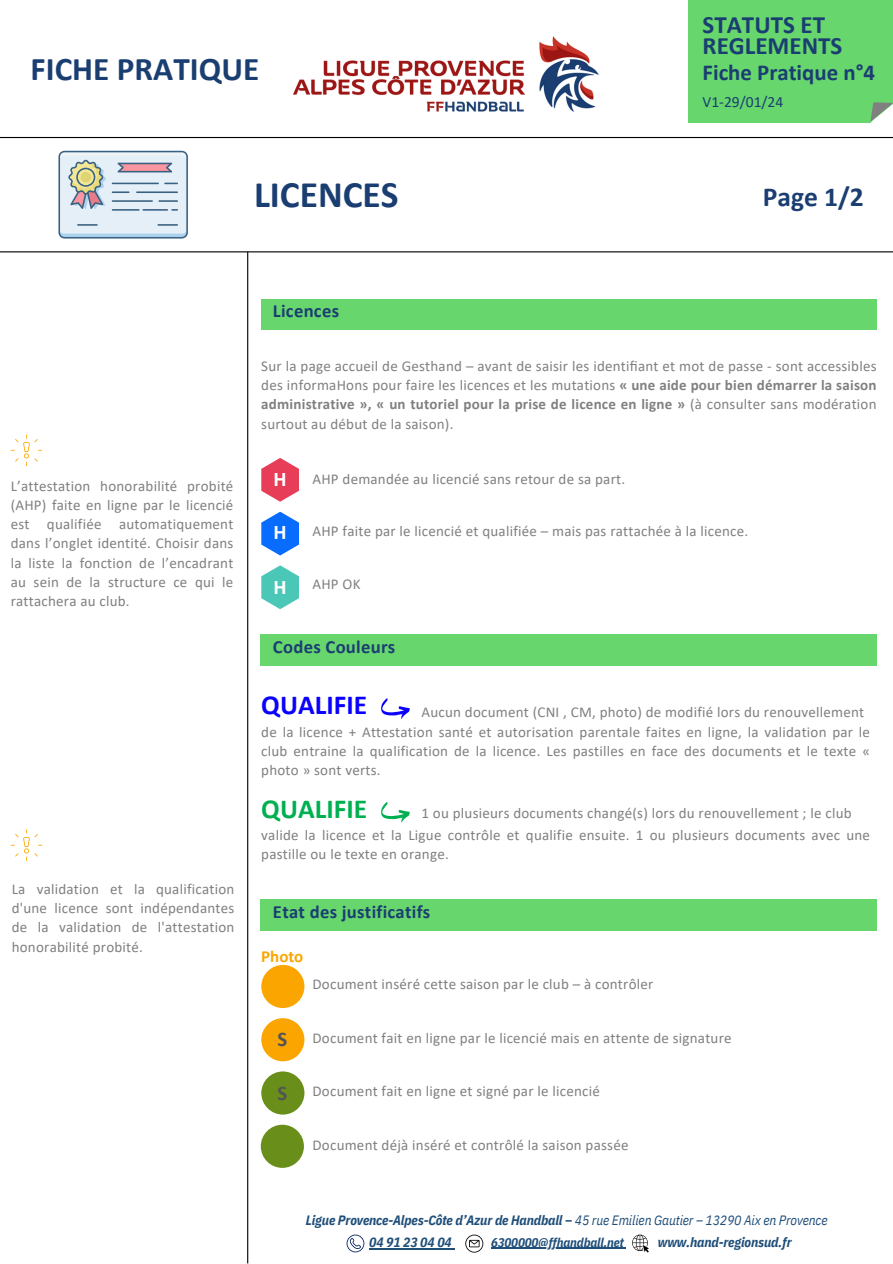
<style>
.page{position:relative;width:893px;height:1264px;background:#fff}
.page>*{position:absolute;margin:0;border:0;box-sizing:border-box;transform-origin:0 0}
.t1{font:700 37.5px "Calibri";color:#1a3e71}
.t2{font:700 33.15px "Calibri";color:#1a3e71}
.t3{font:700 27.6px "Calibri";color:#0a00ff}
.t4{font:700 27.6px "Calibri";color:#00b050}
.t5{font:700 27.6px "Calibri";color:#1a3e71}
.t6{font:700 25.05px/21.5px "Calibri";color:#1a3e71}
.t7{font:700 22.8px "Calibri";color:#1a3e71}
.t8{font:700 20.85px "Calibri";color:#fff}
.t9{font:700 20.85px "Calibri";color:#545353}
.t10{font:700 18.6px "Calibri";letter-spacing:.015em;color:#1a3e71}
.t11{font:700 16.95px "Calibri";color:#fba600}
.t12{font:15.6px "Calibri";color:#1a3e71}
.t13{font:15px/19.2px "Calibri";letter-spacing:.015em;color:#808080;text-align:justify}
.t14{font:italic 700 13.5px "IBM Plex Sans Cond";letter-spacing:-.01em;color:#1f4e79}
.t15{font:italic 700 12.75px "IBM Plex Sans Cond";letter-spacing:-.01em;color:#1f4e79}
.s1{font-weight:700}
.s2{font-weight:400}
</style>
<div class="page">
<img style="left:293px;top:36px;width:306px;height:76px">
<hr style="left:0;top:137px;width:892px;height:1px;background:#000">
<hr style="left:0;top:251px;width:892px;height:1px;background:#000">
<hr style="left:247px;top:252px;width:1px;height:1011px;background:#000">
<div style="left:688px;top:0;width:204px;height:122px;background:#67d66d"></div>
<svg style="left:869px;top:102px;width:23px;height:21px"></svg>
<svg style="left:346px;top:1234px;width:18px;height:18px"></svg>
<hr style="left:369px;top:1247px;width:82px;height:2px;background:#1f4e79">
<svg style="left:465px;top:1234px;width:18px;height:18px"></svg>
<hr style="left:491px;top:1247px;width:132px;height:1px;background:#1f4e79">
<svg style="left:632px;top:1234px;width:17px;height:18px"></svg>
<svg style="left:11px;top:434px;width:31px;height:32px"></svg>
<svg style="left:261px;top:458px;width:38px;height:43px"></svg>
<svg style="left:261px;top:512px;width:38px;height:43px"></svg>
<svg style="left:261px;top:565px;width:38px;height:44px"></svg>
<svg style="left:381px;top:698px;width:28px;height:21px"></svg>
<svg style="left:381px;top:801px;width:28px;height:21px"></svg>
<div style="left:261px;top:964px;width:43px;height:44px;background:#fba600;border-radius:50%"></div>
<div style="left:261px;top:1018px;width:43px;height:43px;background:#fba600;border-radius:50%"></div>
<div style="left:261px;top:1071px;width:43px;height:43px;background:#698f1a;border-radius:50%"></div>
<div style="left:261px;top:1124px;width:43px;height:43px;background:#698f1a;border-radius:50%"></div>
<svg style="left:58px;top:151px;width:130px;height:87px;background:#cbd5dc"></svg>
<div style="left:261px;top:299px;width:615px;height:30px;background:#67d66d"></div>
<div style="left:261px;top:635px;width:615px;height:30px;background:#67d66d"></div>
<div style="left:261px;top:899px;width:615px;height:31px;background:#67d66d"></div>
<svg style="left:11px;top:829px;width:31px;height:32px"></svg>
<h3 class="t2" style="left:31px;top:55px;width:230px">FICHE PRATIQUE</h3>
<h6 class="t1" style="left:254px;top:179px;width:146px">LICENCES</h6>
<p class="t10" style="left:273px;top:303px;width:68px">Licences</p>
<p class="t6" style="left:702px;top:16px;width:141px">STATUTS ET<br>REGLEMENTS</p>
<p class="t7" style="left:702px;top:63px;width:174px">Fiche Pratique n°4</p>
<p class="t12" style="left:702px;top:96px;width:82px">V1-29/01/24</p>
<p class="t5" style="left:762px;top:185px;width:103px">Page 1/2</p>
<p class="t13" style="left:11px;top:477px;width:224px">L’attestation honorabilité probité (AHP) faite en ligne par le licencié est qualifiée automatiquement dans l’onglet identité. Choisir dans la liste la fonction de l’encadrant au sein de la structure ce qui le rattachera au club.</p>
<p class="t13" style="left:12px;top:880px;width:224px">La validation et la qualification d'une licence sont indépendantes de la validation de l'attestation honorabilité probité.</p>
<h3 class="t13" style="left:261px;top:358px;width:616px">Sur la page accueil de Gesthand – avant de saisir les identifiant et mot de passe - sont accessibles des informaHons pour faire les licences et les mutations <span class="s1">« une aide pour bien démarrer la saison administrative », « un tutoriel pour la prise de licence en ligne »</span> (à consulter sans modération surtout au début de la saison).</h3>
<p class="t8" style="left:273px;top:470px;width:15px">H</p>
<p class="t8" style="left:273px;top:523px;width:15px">H</p>
<p class="t8" style="left:273px;top:578px;width:15px">H</p>
<h6 class="t13" style="left:312px;top:471px;width:314px">AHP demandée au licencié sans retour de sa part.</h6>
<h6 class="t13" style="left:312px;top:523px;width:437px">AHP faite par le licencié et qualifiée – mais pas rattachée à la licence.</h6>
<p class="t13" style="left:312px;top:575px;width:49px">AHP OK</p>
<p class="t10" style="left:273px;top:639px;width:124px">Codes Couleurs</p>
<p class="t3" style="left:261px;top:693px;width:107px">QUALIFIE</p>
<h4 class="t13" style="left:421px;top:703px;width:444px">Aucun document (CNI , CM, photo) de modifié lors du renouvellement</h4>
<h6 class="t13" style="left:261px;top:723px;width:610px">de la licence + Attestation santé et autorisation parentale faites en ligne, la validation par le club entraine la qualification de la licence. Les pastilles en face des documents et le texte « photo » sont verts.</h6>
<h1 class="t4" style="left:261px;top:797px;width:107px">QUALIFIE</h1>
<p class="t13" style="left:421px;top:805px;width:431px">1 ou plusieurs documents changé(s) lors du renouvellement ; le club</p>
<p class="t13" style="left:261px;top:826px;width:610px">valide la licence et la Ligue contrôle et qualifie ensuite. 1 ou plusieurs documents avec une pastille ou le texte en orange.</p>
<p class="t10" style="left:273px;top:903px;width:159px">Etat des justificatifs</p>
<p class="t11" style="left:261px;top:948px;width:44px">Photo</p>
<p class="t13" style="left:312px;top:975px;width:342px">Document inséré cette saison par le club – à contrôler</p>
<p class="t9" style="left:277px;top:1030px;width:11px">S</p>
<p class="t9" style="left:277px;top:1084px;width:11px">S</p>
<p class="t13" style="left:312px;top:1029px;width:420px">Document fait en ligne par le licencié mais en attente de signature</p>
<p class="t13" style="left:312px;top:1082px;width:289px">Document fait en ligne et signé par le licencié</p>
<p class="t13" style="left:312px;top:1136px;width:317px">Document déjà inséré et contrôlé la saison passée</p>
<p class="t14" style="left:306px;top:1210px;width:523px">Ligue Provence-Alpes-Côte d’Azur de Handball – <span class="s2">45 rue Emilien Gautier – 13290 Aix en Provence</span></p>
<h2 class="t14" style="left:657px;top:1232px;width:135px">www.hand-regionsud.fr</h2>
<h5 class="t14" style="left:369px;top:1232px;width:84px">04 91 23 04 04</h5>
<p class="t15" style="left:491px;top:1233px;width:134px">6300000@ffhandball.net</p>
</div>
